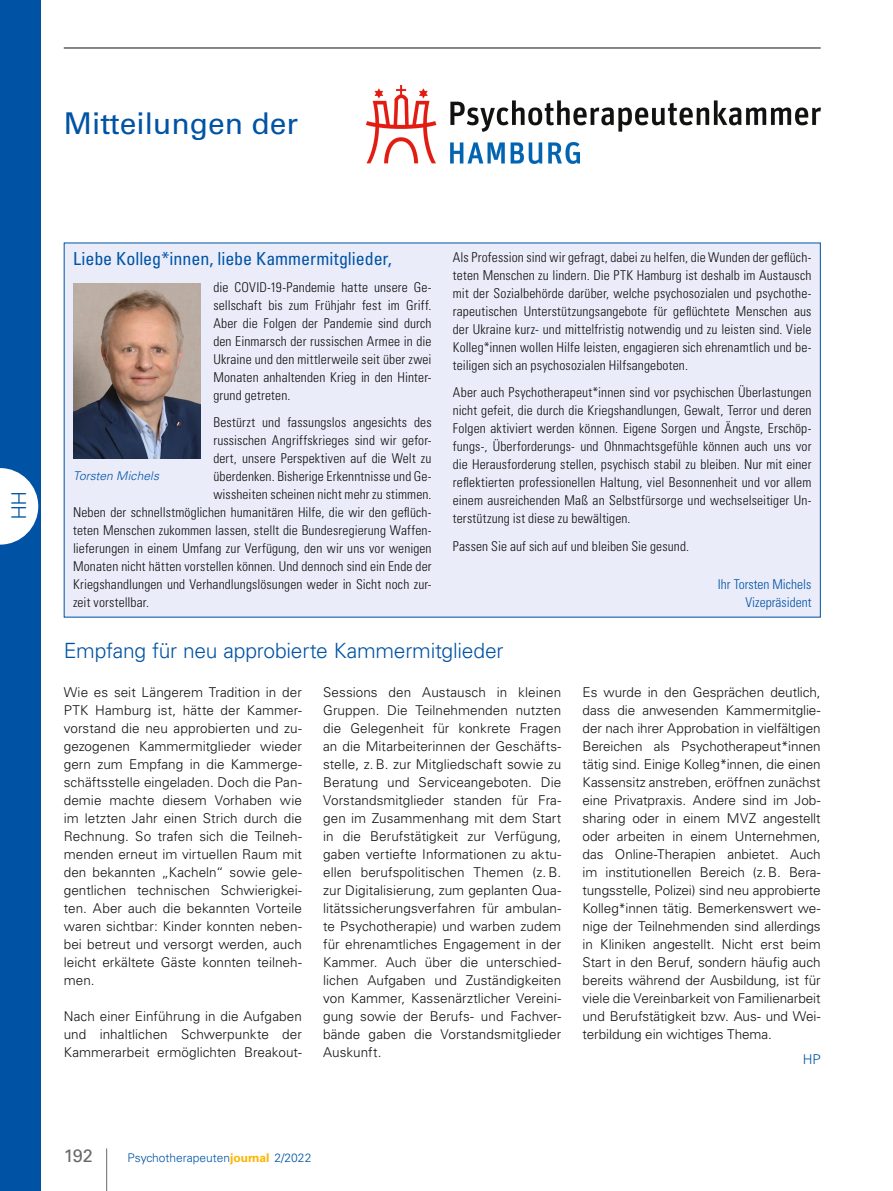
<style>
.page{position:relative;width:893px;height:1191px;background:#fff}
.page>*{position:absolute;margin:0;border:0;box-sizing:border-box;transform-origin:0 0}
.t1{font:30px "Univers LT Std";color:#0053a4}
.t2{font:300 21px "Univers LT Std";letter-spacing:-.01em;color:#0053a4}
.t3{font:300 20.25px "Univers LT Std";color:#0053a4}
.t4{font:condensed 18px "Univers LT Std";letter-spacing:-.005em;color:#0053a4}
.t5{font:18px "Univers LT Std";color:#676968}
.t6{font:300 13.5px/18px "Univers LT Std";letter-spacing:.005em;color:#11110f;text-align:justify}
.t7{font:300 condensed 13.5px/18px "Univers LT Std";letter-spacing:.01em;color:#11110f;text-align:justify}
.t8{font:300 condensed 13.5px/18px "Univers LT Std";color:#0053a4;text-align:right}
.t9{font:300 13.5px "Univers LT Std";color:#0053a4}
.t10{font:300 12px "Univers LT Std";color:#0053a4}
.t11{font:italic 300 12px "Univers LT Std";letter-spacing:.01em;color:#0053a4}
.s1{font-weight:700;color:#fcb500}
</style>
<div class="page">
<div style="left:64px;top:243px;width:756px;height:374px;background:#eaecfa"></div>
<img style="left:73px;top:284px;width:128px;height:174px">
<hr style="left:64px;top:48px;width:757px;height:1px;background:#11110f">
<hr style="left:106px;top:1148px;width:1px;height:43px;background:#676968">
<div style="left:0;top:0;width:40px;height:1191px;background:#0053a4"></div>
<svg style="left:0;top:468px;width:38px;height:76px"></svg>
<img style="left:367px;top:85px;width:454px;height:78px">
<h1 class="t1" style="left:64px;top:106px;width:236px">Mitteilungen der</h1>
<h3 class="t3" style="left:31px;top:490px;width:31px;rotate:90deg">HH</h3>
<h3 class="t4" style="left:73px;top:247px;width:320px">Liebe Kolleg*innen, liebe Kammermitglieder,</h3>
<p class="t7" style="left:213px;top:278px;width:220px">die COVID-19-Pandemie hatte unsere Ge&shy;sellschaft bis zum Frühjahr fest im Griff.<br>Aber die Folgen der Pandemie sind durch den Einmarsch der russischen Armee in die Ukraine und den mittlerweile seit über zwei Monaten anhaltenden Krieg in den Hinter&shy;grund getreten.</p>
<p class="t7" style="left:213px;top:413px;width:220px">Bestürzt und fassungslos angesichts des</p>
<p class="t7" style="left:213px;top:431px;width:220px">russischen Angriffskrieges sind wir gefor-</p>
<p class="t7" style="left:213px;top:449px;width:220px">dert, unsere Perspektiven auf die Welt zu</p>
<p class="t7" style="left:213px;top:467px;width:220px">überdenken. Bisherige Erkenntnisse und Ge-</p>
<p class="t7" style="left:213px;top:485px;width:220px">wissheiten scheinen nicht mehr zu stimmen.</p>
<p class="t7" style="left:73px;top:503px;width:360px">Neben der schnellstmöglichen humanitären Hilfe, die wir den geflüch-</p>
<p class="t7" style="left:73px;top:521px;width:360px">teten Menschen zukommen lassen, stellt die Bundesregierung Waffen-</p>
<p class="t7" style="left:73px;top:539px;width:360px">lieferungen in einem Umfang zur Verfügung, den wir uns vor wenigen</p>
<p class="t7" style="left:73px;top:557px;width:360px">Monaten nicht hätten vorstellen können. Und dennoch sind ein Ende der</p>
<p class="t7" style="left:73px;top:575px;width:360px">Kriegshandlungen und Verhandlungslösungen weder in Sicht noch zur-</p>
<p class="t7" style="left:73px;top:593px;width:78px">zeit vorstellbar.</p>
<p class="t11" style="left:73px;top:468px;width:87px">Torsten Michels</p>
<p class="t7" style="left:453px;top:248px;width:360px">Als Profession sind wir gefragt, dabei zu helfen, die Wunden der geflüch&shy;teten Menschen zu lindern. Die PTK Hamburg ist deshalb im Austausch mit der Sozialbehörde darüber, welche psychosozialen und psychothe&shy;rapeutischen Unterstützungsangebote für geflüchtete Menschen aus der Ukraine kurz- und mittelfristig notwendig und zu leisten sind. Viele Kolleg*innen wollen Hilfe leisten, engagieren sich ehrenamtlich und be&shy;teiligen sich an psychosozialen Hilfsangeboten.</p>
<p class="t7" style="left:453px;top:383px;width:360px">Aber auch Psychotherapeut*innen sind vor psychischen Überlastungen nicht gefeit, die durch die Kriegshandlungen, Gewalt, Terror und deren Folgen aktiviert werden können. Eigene Sorgen und Ängste, Erschöp&shy;fungs-, Überforderungs- und Ohnmachtsgefühle können auch uns vor die Herausforderung stellen, psychisch stabil zu bleiben. Nur mit einer reflektierten professionellen Haltung, viel Besonnenheit und vor allem einem ausreichenden Maß an Selbstfürsorge und wechselseitiger Un&shy;terstützung ist diese zu bewältigen.</p>
<p class="t7" style="left:453px;top:537px;width:238px">Passen Sie auf sich auf und bleiben Sie gesund.</p>
<p class="t8" style="left:718px;top:575px;width:95px">Ihr Torsten Michels<br>Vizepräsident</p>
<h2 class="t2" style="left:64px;top:638px;width:441px">Empfang für neu approbierte Kammermitglieder</h2>
<p class="t6" style="left:64px;top:683px;width:240px">Wie es seit Längerem Tradition in der PTK Hamburg ist, hätte der Kammer&shy;vorstand die neu approbierten und zu&shy;gezogenen Kammermitglieder wieder gern zum Empfang in die Kammerge&shy;schäftsstelle eingeladen. Doch die Pan&shy;demie machte diesem Vorhaben wie im letzten Jahr einen Strich durch die Rechnung. So trafen sich die Teilneh&shy;menden erneut im virtuellen Raum mit den bekannten „Kacheln“ sowie gele&shy;gentlichen technischen Schwierigkei&shy;ten. Aber auch die bekannten Vorteile waren sichtbar: Kinder konnten neben&shy;bei betreut und versorgt werden, auch leicht erkältete Gäste konnten teilneh&shy;men.</p>
<p class="t6" style="left:64px;top:1007px;width:240px">Nach einer Einführung in die Aufgaben und inhaltlichen Schwerpunkte der Kammerarbeit ermöglichten Breakout-</p>
<p class="t6" style="left:323px;top:683px;width:240px">Sessions den Austausch in kleinen Gruppen. Die Teilnehmenden nutzten die Gelegenheit für konkrete Fragen an die Mitarbeiterinnen der Geschäfts&shy;stelle, z. B. zur Mitgliedschaft sowie zu Beratung und Serviceangeboten. Die Vorstandsmitglieder standen für Fra&shy;gen im Zusammenhang mit dem Start in die Berufstätigkeit zur Verfügung, gaben vertiefte Informationen zu aktu&shy;ellen berufspolitischen Themen (z. B. zur Digitalisierung, zum geplanten Qua&shy;litätssicherungsverfahren für ambulan&shy;te Psychotherapie) und warben zudem für ehrenamtliches Engagement in der Kammer. Auch über die unterschied&shy;lichen Aufgaben und Zuständigkeiten von Kammer, Kassenärztlicher Vereini&shy;gung sowie der Berufs- und Fachver&shy;bände gaben die Vorstandsmitglieder Auskunft.</p>
<p class="t6" style="left:583px;top:683px;width:240px">Es wurde in den Gesprächen deutlich, dass die anwesenden Kammermitglie&shy;der nach ihrer Approbation in vielfältigen Bereichen als Psychotherapeut*innen tätig sind. Einige Kolleg*innen, die einen Kassensitz anstreben, eröffnen zunächst eine Privatpraxis. Andere sind im Job&shy;sharing oder in einem MVZ angestellt oder arbeiten in einem Unternehmen, das Online-Therapien anbietet. Auch im institutionellen Bereich (z.B. Bera&shy;tungsstelle, Polizei) sind neu approbierte Kolleg*innen tätig. Bemerkenswert we&shy;nige der Teilnehmenden sind allerdings in Kliniken angestellt. Nicht erst beim Start in den Beruf, sondern häufig auch bereits während der Ausbildung, ist für viele die Vereinbarkeit von Familienarbeit und Berufstätigkeit bzw. Aus- und Wei&shy;terbildung ein wichtiges Thema.</p>
<p class="t9" style="left:803px;top:1051px;width:19px">HP</p>
<h3 class="t5" style="left:64px;top:1144px;width:30px">192</h3>
<p class="t10" style="left:128px;top:1150px;width:185px">Psychotherapeuten<span class="s1">journal</span> 2/2022</p>
</div>
